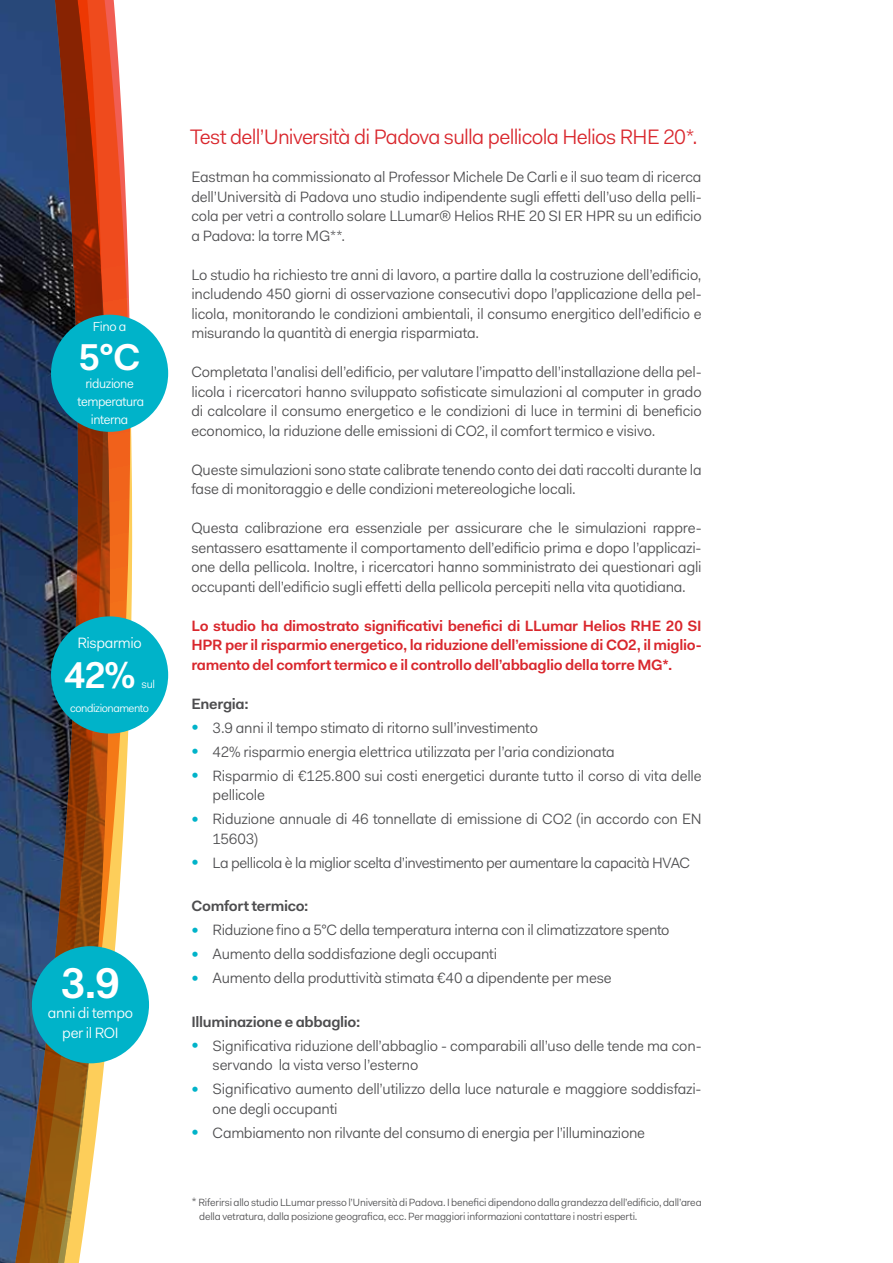
<style>
.page{position:relative;width:893px;height:1263px;background:#fff}
.page>*{position:absolute;margin:0;border:0;box-sizing:border-box;transform-origin:0 0}
.t1{font:600 43.2px "L Lumar Fakt Pro";color:#fff}
.t2{font:600 37.5px "L Lumar Fakt Pro";color:#fff}
.t3{font:21px "L Lumar Fakt Pro Blond";letter-spacing:-.03em;color:#d9272d}
.t4{font:15px/19.5px "L Lumar Fakt Pro Blond";letter-spacing:-.015em;color:#4d4d4f}
.t5{font:600 15px/19.5px "L Lumar Fakt Pro";letter-spacing:-.02em;color:#d9272d;text-align:justify}
.t6{font:600 15px "L Lumar Fakt Pro";letter-spacing:-.02em;color:#4d4d4f}
.t7{font:15px/20.7px "L Lumar Fakt Pro Blond";letter-spacing:-.025em;color:#fff;text-align:center}
.t8{font:13.2px/18px "L Lumar Fakt Pro Blond";letter-spacing:-.03em;color:#fff;text-align:center}
.t9{font:11.25px/24.5px "L Lumar Fakt Pro Blond";letter-spacing:-.04em;color:#fff}
.t10{font:10.5px/14.4px "L Lumar Fakt Pro Blond";letter-spacing:-.015em;color:#4d4d4f}
.s1{color:#00b3c9}
.s2{font-size:12px}
</style>
<div class="page">
<svg style="left:0;top:0;width:162px;height:1263px"></svg>
<div style="left:51px;top:315px;width:117px;height:117px;background:#00b3c9;border-radius:50%"></div>
<div style="left:51px;top:616px;width:117px;height:117px;background:#00b3c9;border-radius:50%"></div>
<div style="left:32px;top:946px;width:117px;height:117px;background:#00b3c9;border-radius:50%"></div>
<p class="t8" style="left:93px;top:317px;width:35px">Fino a</p>
<h2 class="t2" style="left:79px;top:332px;width:63px">5°C</h2>
<p class="t8" style="left:77px;top:374px;width:68px">riduzione temperatura interna</p>
<p class="t7" style="left:77px;top:633px;width:66px">Risparmio</p>
<h2 class="t2" style="left:64px;top:650px;width:73px">42%</h2>
<p class="t9" style="left:70px;top:671px;width:87px;text-indent:71px">sul condizionamento</p>
<h1 class="t1" style="left:61px;top:954px;width:60px">3.9</h1>
<p class="t7" style="left:48px;top:1002px;width:87px">anni di tempo per il ROI</p>
<h3 class="t3" style="left:190px;top:123px;width:509px">Test dell’Università di Padova sulla pellicola Helios RHE 20*.</h3>
<p class="t4" style="left:191px;top:167px;width:512px;text-align:justify">Eastman ha commissionato al Professor Michele De Carli e il suo team di ricerca dell’Università di Padova uno studio indipendente sugli effetti dell’uso della pelli&shy;cola per vetri a controllo solare LLumar® Helios RHE 20 SI ER HPR su un edificio a Padova: la torre MG**.</p>
<p class="t4" style="left:191px;top:265px;width:512px;text-align:justify">Lo studio ha richiesto tre anni di lavoro, a partire dalla la costruzione dell’edificio, includendo 450 giorni di osservazione consecutivi dopo l’applicazione della pel&shy;licola, monitorando le condizioni ambientali, il consumo energitico dell’edificio e misurando la quantità di energia risparmiata.</p>
<p class="t4" style="left:191px;top:362px;width:512px;text-align:justify">Completata l’analisi dell’edificio, per valutare l’impatto dell’installazione della pel&shy;licola i ricercatori hanno sviluppato sofisticate simulazioni al computer in grado di calcolare il consumo energetico e le condizioni di luce in termini di beneficio economico, la riduzione delle emissioni di CO2, il comfort termico e visivo.</p>
<p class="t4" style="left:191px;top:460px;width:512px">Queste simulazioni sono state calibrate tenendo conto dei dati raccolti durante la fase di monitoraggio e delle condizioni metereologiche locali.</p>
<p class="t4" style="left:191px;top:518px;width:512px;text-align:justify">Questa calibrazione era essenziale per assicurare che le simulazioni rappre&shy;sentassero esattamente il comportamento dell’edificio prima e dopo l’applicazi&shy;one della pellicola. Inoltre, i ricercatori hanno somministrato dei questionari agli occupanti dell’edificio sugli effetti della pellicola percepiti nella vita quotidiana.</p>
<p class="t5" style="left:191px;top:616px;width:512px">Lo studio ha dimostrato significativi benefici di LLumar Helios RHE 20 SI HPR per il risparmio energetico, la riduzione dell’emissione di CO2, il miglio&shy;ramento del comfort termico e il controllo dell’abbaglio della torre MG*.</p>
<p class="t6" style="left:191px;top:694px;width:59px">Energia:</p>
<p class="t4" style="left:191px;top:718px;width:348px"><span class="s1">•</span> 3.9 anni il tempo stimato di ritorno sull’investimento</p>
<p class="t4" style="left:191px;top:742px;width:425px"><span class="s1">•</span> 42% risparmio energia elettrica utilizzata per l’aria condizionata</p>
<p class="t4" style="left:213px;top:766px;width:490px;text-indent:-21px"><span class="s1">•</span> Risparmio di €125.800 sui costi energetici durante tutto il corso di vita delle pellicole</p>
<p class="t4" style="left:213px;top:809px;width:490px;text-indent:-21px"><span class="s1">•</span> Riduzione annuale di 46 tonnellate di emissione di CO2 (in accordo con EN<br>15603)</p>
<p class="t4" style="left:191px;top:853px;width:500px"><span class="s1">•</span> La pellicola è la miglior scelta d’investimento per aumentare la capacità HVAC</p>
<p class="t6" style="left:191px;top:896px;width:119px">Comfort termico:</p>
<p class="t4" style="left:191px;top:920px;width:480px"><span class="s1">•</span> Riduzione fino a 5°C della temperatura interna con il climatizzatore spento</p>
<p class="t4" style="left:191px;top:944px;width:307px"><span class="s1">•</span> Aumento della soddisfazione degli occupanti</p>
<p class="t4" style="left:191px;top:968px;width:422px"><span class="s1">•</span> Aumento della produttività stimata €40 a dipendente per mese</p>
<p class="t6" style="left:191px;top:1012px;width:170px">Illuminazione e abbaglio:</p>
<p class="t4" style="left:213px;top:1036px;width:490px;text-indent:-21px"><span class="s1">•</span> Significativa riduzione dell’abbaglio - comparabili all’uso delle tende ma con&shy;servando la vista verso l’esterno</p>
<p class="t4" style="left:213px;top:1079px;width:490px;text-indent:-21px"><span class="s1">•</span> Significativo aumento dell’utilizzo della luce naturale e maggiore soddisfazi&shy;one degli occupanti</p>
<p class="t4" style="left:191px;top:1123px;width:455px"><span class="s1">•</span> Cambiamento non rilvante del consumo di energia per l’illuminazione</p>
<p class="t10" style="left:199px;top:1195px;width:504px;text-indent:-8px"><span class="s2">*</span> Riferirsi allo studio LLumar presso l’Università di Padova. I benefici dipendono dalla grandezza dell’edificio, dall’area della vetratura, dalla posizione geografica, ecc. Per maggiori informazioni contattare i nostri esperti.</p>
</div>
